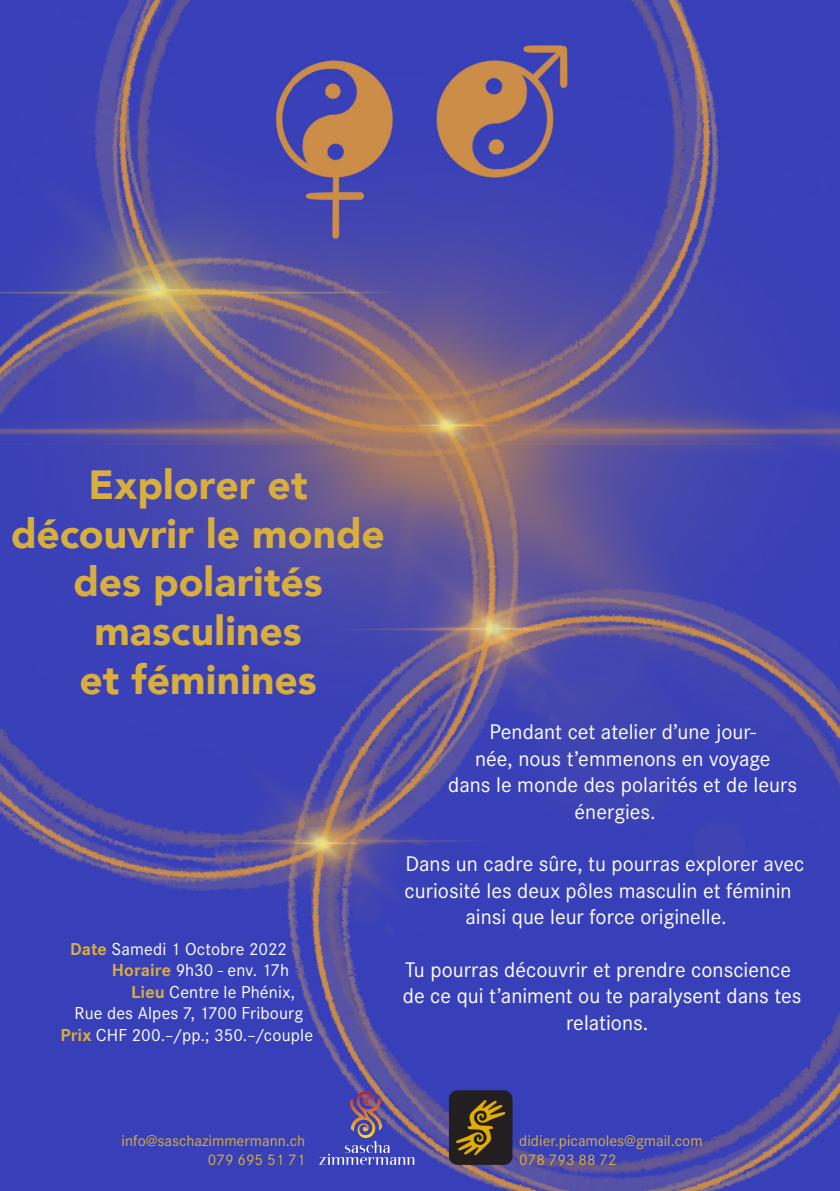
<style>
.page{position:relative;width:840px;height:1191px;background:#fff}
.page>*{position:absolute;margin:0;border:0;box-sizing:border-box;transform-origin:0 0}
.t1{font:900 40.8px/48.8px "Avenir";color:#d8ae3d;text-align:center}
.t2{font:22px/26.4px "Corporate S";color:#fff;text-align:center}
.t3{font:18px "Corporate S";letter-spacing:.01em;color:#fff}
.t4{font:16px/19.2px "Corporate S";color:#d8ae3d;text-align:right}
.s1{font-weight:700;color:#d8ae3d}
</style>
<div class="page">
<img style="left:0;top:0;width:839px;height:1191px">
<svg style="left:349px;top:1091px;width:23px;height:44px"></svg>
<svg style="left:319px;top:1141px;width:95px;height:23px;background:#5860c4"></svg>
<div style="left:448px;top:1090px;width:64px;height:74px;background:#231f20;border-radius:9px"></div>
<svg style="left:456px;top:1100px;width:49px;height:55px"></svg>
<h1 class="t1" style="left:11px;top:459px;width:375px">Explorer et découvrir le monde des polarités masculines<br>et féminines</h1>
<p class="t3" style="left:70px;top:937px;width:218px"><span class="s1">Date</span> Samedi 1 Octobre 2022</p>
<p class="t3" style="left:112px;top:958px;width:178px"><span class="s1">Horaire</span> 9h30 - env. 17h</p>
<p class="t3" style="left:131px;top:980px;width:165px"><span class="s1">Lieu</span> Centre le Phénix,</p>
<p class="t3" style="left:75px;top:1001px;width:230px">Rue des Alpes 7, 1700 Fribourg</p>
<p class="t3" style="left:60px;top:1023px;width:254px"><span class="s1">Prix</span> CHF 200.–/pp.; 350.–/couple</p>
<p class="t2" style="left:489px;top:718px;width:268px">Pendant cet atelier d’une jour-</p>
<p class="t2" style="left:475px;top:744px;width:297px">née, nous t’emmenons en voyage</p>
<p class="t2" style="left:448px;top:771px;width:350px">dans le monde des polarités et de leurs</p>
<p class="t2" style="left:574px;top:797px;width:83px">énergies.</p>
<p class="t2" style="left:405px;top:850px;width:400px">Dans un cadre sûre, tu pourras explorer avec</p>
<p class="t2" style="left:404px;top:876px;width:388px">curiosité les deux pôles masculin et féminin</p>
<p class="t2" style="left:465px;top:903px;width:263px">ainsi que leur force originelle.</p>
<p class="t2" style="left:402px;top:955px;width:400px">Tu pourras découvrir et prendre conscience de ce qui t’animent ou te paralysent dans tes relations.</p>
<p class="t4" style="left:121px;top:1130px;width:185px">info@saschazimmermann.ch<br>079 695 51 71</p>
<p class="t4" style="left:519px;top:1130px;width:185px;text-align:left">didier.picamoles@gmail.com<br>078 793 88 72</p>
</div>
